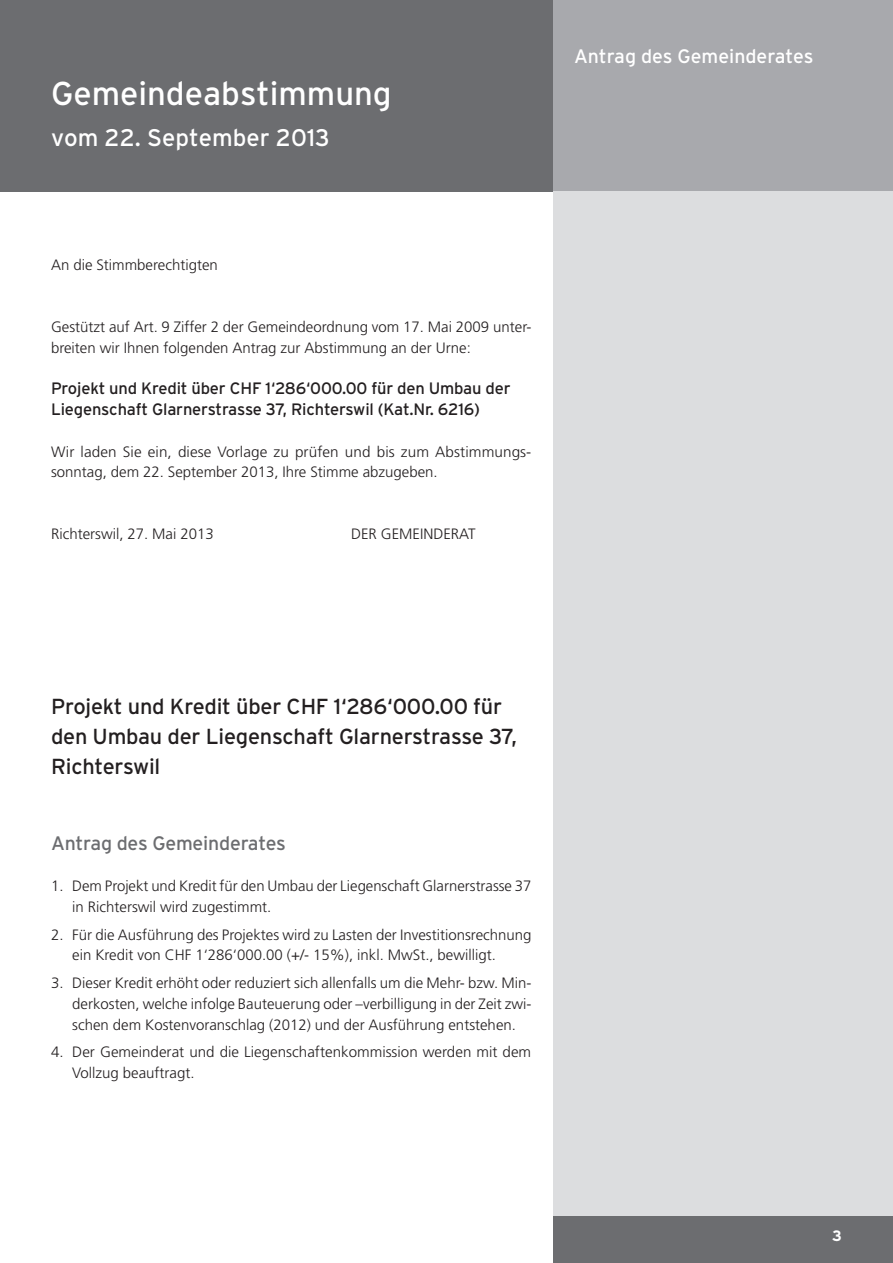
<style>
.page{position:relative;width:893px;height:1263px;background:#fff}
.page>*{position:absolute;margin:0;border:0;box-sizing:border-box;transform-origin:0 0}
.t1{font:33px "Interstate";color:#fff}
.t2{font:24px "Interstate";color:#fff}
.t3{font:21.75px/30px "Interstate";letter-spacing:-.01em;color:#231f20}
.t4{font:19.5px "Interstate";letter-spacing:-.01em;color:#6c6d70}
.t5{font:19.5px "Interstate";color:#fff}
.t6{font:16.5px/20.7px "Interstate";letter-spacing:-.01em;color:#231f20}
.t7{font:300 15px/20.7px "Frutiger";color:#231f20}
.t8{font:700 15px "Interstate";color:#fff}
</style>
<div class="page">
<div style="left:0;top:0;width:553px;height:191px;background:#6c6d70"></div>
<div style="left:553px;top:0;width:340px;height:191px;background:#a8a9ad"></div>
<div style="left:553px;top:191px;width:340px;height:1072px;background:#dcdddf"></div>
<div style="left:553px;top:1216px;width:340px;height:47px;background:#6c6d70"></div>
<h1 class="t1" style="left:51px;top:75px;width:342px">Gemeindeabstimmung</h1>
<h2 class="t2" style="left:51px;top:124px;width:280px">vom 22. September 2013</h2>
<p class="t7" style="left:51px;top:255px;width:168px">An die Stimmberechtigten</p>
<p class="t7" style="left:51px;top:317px;width:482px">Gestützt auf Art. 9 Ziffer 2 der Gemeindeordnung vom 17. Mai 2009 unter&shy;breiten wir Ihnen folgenden Antrag zur Abstimmung an der Urne:</p>
<p class="t6" style="left:51px;top:378px;width:461px">Projekt und Kredit über CHF 1‘286‘000.00 für den Umbau der<br>Liegenschaft Glarnerstrasse 37, Richterswil (Kat.Nr. 6216)</p>
<p class="t7" style="left:51px;top:441px;width:482px">Wir laden Sie ein, diese Vorlage zu prüfen und bis zum Abstimmungs&shy;sonntag, dem 22. September 2013, Ihre Stimme abzugeben.</p>
<p class="t7" style="left:51px;top:524px;width:164px">Richterswil, 27. Mai 2013</p>
<p class="t7" style="left:351px;top:524px;width:126px">DER GEMEINDERAT</p>
<h3 class="t5" style="left:574px;top:45px;width:241px">Antrag des Gemeinderates</h3>
<h3 class="t3" style="left:51px;top:691px;width:467px">Projekt und Kredit über CHF 1‘286‘000.00 für den Umbau der Liegenschaft Glarnerstrasse 37,<br>Richterswil</h3>
<h3 class="t4" style="left:51px;top:832px;width:236px">Antrag des Gemeinderates</h3>
<p class="t7" style="left:72px;top:876px;width:461px;text-indent:-21px">1. Dem Projekt und Kredit für den Umbau der Liegenschaft Glarnerstrasse 37 in Richterswil wird zugestimmt.</p>
<p class="t7" style="left:72px;top:924px;width:461px;text-indent:-21px">2. Für die Ausführung des Projektes wird zu Lasten der Investitionsrechnung ein Kredit von CHF 1‘286‘000.00 (+/- 15%), inkl. MwSt., bewilligt.</p>
<p class="t7" style="left:72px;top:973px;width:461px;text-align:justify;text-indent:-21px">3. Dieser Kredit erhöht oder reduziert sich allenfalls um die Mehr- bzw. Min&shy;derkosten, welche infolge Bauteuerung oder –verbilligung in der Zeit zwi&shy;schen dem Kostenvoranschlag (2012) und der Ausführung entstehen.</p>
<p class="t7" style="left:72px;top:1042px;width:460px;text-indent:-21px">4. Der Gemeinderat und die Liegenschaftenkommission werden mit dem<br>Vollzug beauftragt.</p>
<p class="t8" style="left:832px;top:1227px;width:11px">3</p>
</div>
